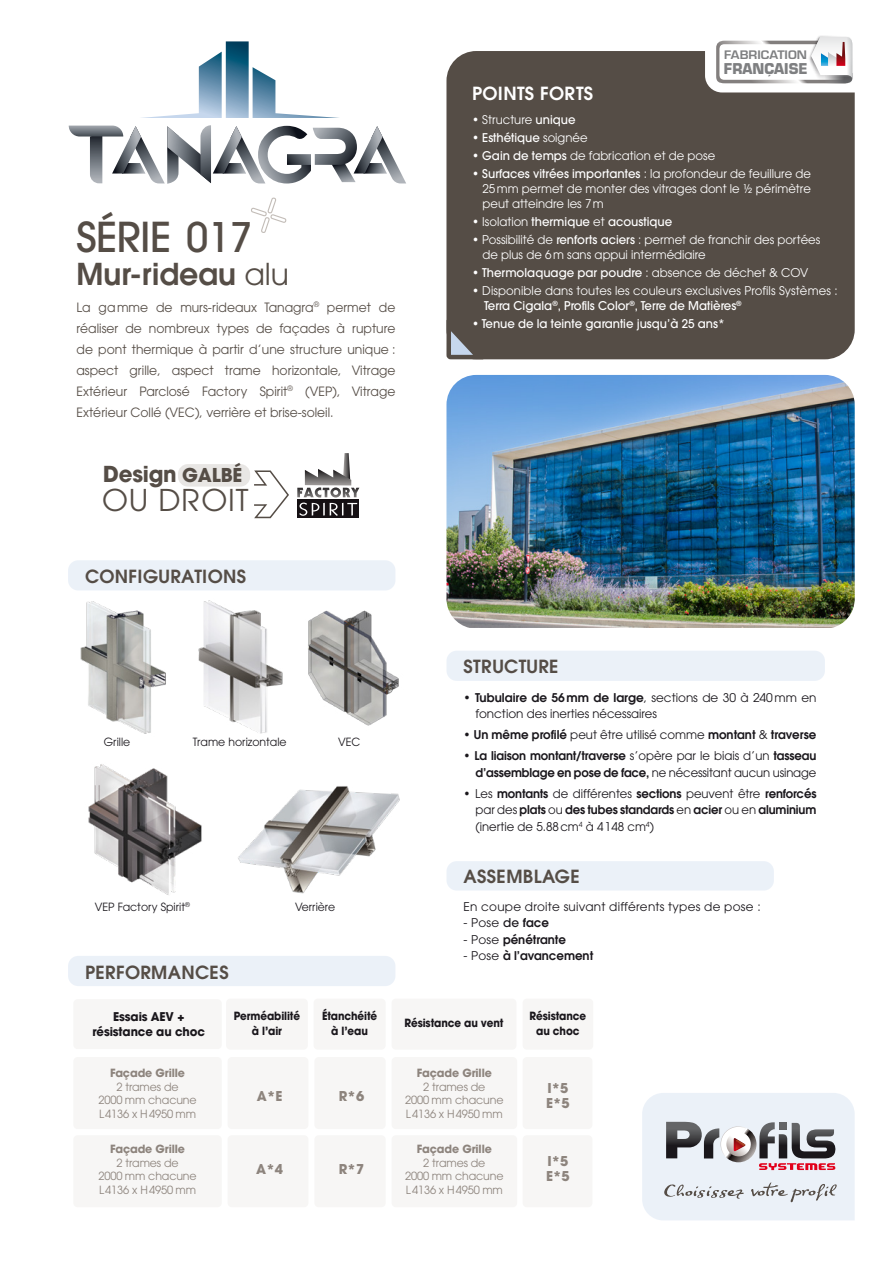
<style>
.page{position:relative;width:893px;height:1263px;background:#fff}
.page>*{position:absolute;margin:0;border:0;box-sizing:border-box;transform-origin:0 0}
.t1{font:500 40.95px "Avant Garde";letter-spacing:-.015em;color:#554d46}
.t2{font:600 30px "Avant Garde";color:#554d46}
.t3{font:29.85px "Avant Garde";letter-spacing:.03em;color:#554d46}
.t4{font:700 21.9px "Avant Garde";letter-spacing:-.01em;color:#554d46}
.t5{font:600 18px "Avant Garde";letter-spacing:.02em;color:#554d46}
.t6{font:600 18px "Avant Garde";letter-spacing:.02em;color:#fff}
.t7{font:700 14.55px "Eurostile";color:#7e7f81;scale:.94 1}
.t8{font:700 13.5px/15px "Avant Garde";color:#8d847d}
.t9{font:12.75px/21px "Avant Garde";color:#554d46;text-align:justify}
.t10{font:12px/15px "Avant Garde";color:#fff}
.t11{font:12px/16.5px "Avant Garde";color:#1a171c}
.t12{font:600 12px/16.5px "Avant Garde";letter-spacing:-.01em;color:#1a171c;text-align:right}
.t13{font:500 12px "Avant Garde";color:#fff}
.t14{font:12px "Avant Garde";letter-spacing:.02em;color:#1a171c}
.t15{font:700 12px/15px "Avant Garde";letter-spacing:-.01em;color:#1a171c;text-align:center}
.t16{font:600 11.4px "Eurostile";color:#7e7f81;scale:1.08 1}
.t17{font:11.25px/13.5px "Avant Garde";letter-spacing:-.01em;color:#8d847d;text-align:center}
.t18{font:700 11.25px/15px "Avant Garde";letter-spacing:-.01em;color:#1a171c;text-align:center;scale:.92 1}
.t19{font:11.25px "Avant Garde";color:#1a171c}
.t20{font:700 11.25px "Avant Garde";letter-spacing:-.01em;color:#8d847d}
.s1{font-size:40.5px}
.s2{font-weight:400}
.s3{font-size:19.05px}
.s4{font-weight:500}
.s5{font-weight:600}
</style>
<div class="page">
<div style="left:446px;top:51px;width:409px;height:308px;background:#554d46;border-radius:30px"></div>
<div style="left:68px;top:560px;width:327px;height:30px;background:#ebf1f8;border-radius:10px"></div>
<div style="left:68px;top:956px;width:327px;height:30px;background:#ebf1f8;border-radius:10px"></div>
<div style="left:446px;top:861px;width:328px;height:29px;background:#ebf1f8;border-radius:10px"></div>
<div style="left:446px;top:651px;width:379px;height:30px;background:#ebf1f8;border-radius:10px"></div>
<svg style="left:446px;top:319px;width:43px;height:41px"></svg>
<div style="left:705px;top:20px;width:173px;height:72px;background:#fff;border-radius:17px"></div>
<svg style="left:642px;top:1093px;width:213px;height:127px;background:#d4d5dc"></svg>
<img style="left:803px;top:35px;width:50px;height:49px">
<svg style="left:716px;top:37px;width:136px;height:46px"></svg>
<img style="left:446px;top:375px;width:409px;height:253px">
<div style="left:73px;top:999px;width:149px;height:50px;background:#f7f6f5;border-radius:4px"></div>
<div style="left:314px;top:999px;width:72px;height:51px;background:#f7f6f5;border-radius:4px"></div>
<div style="left:226px;top:999px;width:82px;height:51px;background:#f7f6f5;border-radius:4px"></div>
<div style="left:392px;top:999px;width:124px;height:51px;background:#f7f6f5;border-radius:4px"></div>
<div style="left:523px;top:999px;width:70px;height:51px;background:#f7f6f5;border-radius:4px"></div>
<div style="left:73px;top:1057px;width:149px;height:72px;background:#f7f6f5;border-radius:4px"></div>
<div style="left:314px;top:1057px;width:72px;height:72px;background:#f7f6f5;border-radius:4px"></div>
<div style="left:228px;top:1057px;width:80px;height:72px;background:#f7f6f5;border-radius:4px"></div>
<div style="left:392px;top:1057px;width:125px;height:72px;background:#f7f6f5;border-radius:4px"></div>
<div style="left:523px;top:1057px;width:69px;height:72px;background:#f7f6f5;border-radius:4px"></div>
<div style="left:73px;top:1135px;width:149px;height:72px;background:#f7f6f5;border-radius:4px"></div>
<div style="left:314px;top:1135px;width:72px;height:72px;background:#f7f6f5;border-radius:4px"></div>
<div style="left:228px;top:1135px;width:80px;height:72px;background:#f7f6f5;border-radius:4px"></div>
<div style="left:392px;top:1135px;width:125px;height:72px;background:#f7f6f5;border-radius:4px"></div>
<div style="left:523px;top:1135px;width:69px;height:72px;background:#f7f6f5;border-radius:4px"></div>
<div style="left:178px;top:464px;width:72px;height:23px;background:#e8e6e4;border-radius:10px"></div>
<div style="left:297px;top:500px;width:62px;height:18px;background:#151013"></div>
<svg style="left:297px;top:453px;width:62px;height:44px"></svg>
<svg style="left:299px;top:503px;width:58px;height:13px"></svg>
<svg style="left:254px;top:470px;width:35px;height:49px"></svg>
<svg style="left:251px;top:197px;width:36px;height:36px"></svg>
<img style="left:308px;top:610px;width:91px;height:116px">
<svg style="left:141px;top:41px;width:198px;height:77px"></svg>
<svg style="left:69px;top:125px;width:337px;height:59px"></svg>
<img style="left:88px;top:764px;width:114px;height:131px">
<img style="left:80px;top:601px;width:86px;height:133px">
<img style="left:198px;top:600px;width:85px;height:134px">
<img style="left:238px;top:786px;width:162px;height:108px">
<h1 class="t1" style="left:77px;top:212px;width:177px">SÉRIE <span class="s1">017</span></h1>
<h2 class="t2" style="left:77px;top:254px;width:214px">Mur-rideau <span class="s2">alu</span></h2>
<p class="t9" style="left:77px;top:296px;width:320px">La gamme de murs-rideaux Tanagra<sup>®</sup> permet de réaliser de nombreux types de façades à rupture de pont thermique à partir d’une structure unique : aspect grille, aspect trame horizontale, Vitrage Extérieur Parclosé Factory Spirit<sup>®</sup> (VEP), Vitrage Extérieur Collé (VEC), verrière et brise-soleil.</p>
<h3 class="t4" style="left:103px;top:460px;width:141px">Design <span class="s3">GALBÉ</span></h3>
<h3 class="t3" style="left:102px;top:483px;width:148px">OU DROIT</h3>
<h3 class="t5" style="left:85px;top:564px;width:163px">CONFIGURATIONS</h3>
<p class="t19" style="left:104px;top:735px;width:28px">Grille</p>
<p class="t19" style="left:193px;top:735px;width:95px">Trame horizontale</p>
<p class="t19" style="left:338px;top:735px;width:24px">VEC</p>
<p class="t19" style="left:95px;top:900px;width:97px">VEP Factory Spirit<sup>®</sup></p>
<p class="t19" style="left:295px;top:900px;width:42px">Verrière</p>
<h3 class="t5" style="left:85px;top:960px;width:145px">PERFORMANCES</h3>
<h3 class="t6" style="left:472px;top:82px;width:123px">POINTS FORTS</h3>
<p class="t16" style="left:724px;top:47px;width:78px">FABRICATION</p>
<p class="t7" style="left:724px;top:59px;width:91px">FRANÇAISE</p>
<p class="t10" style="left:472px;top:113px;width:105px">• Structure <span class="s4">unique</span></p>
<p class="t13" style="left:472px;top:131px;width:117px"><span class="s2">•</span> Esthétique <span class="s2">soignée</span></p>
<p class="t10" style="left:472px;top:149px;width:245px">• <span class="s4">Gain de temps</span> de fabrication et de pose</p>
<p class="t10" style="left:482px;top:167px;width:330px;text-align:justify;text-indent:-10px">• <span class="s4">Surfaces vitrées importantes</span> : la profondeur de feuillure de 25mm permet de monter des vitrages dont le ½ périmètre peut atteindre les 7m</p>
<p class="t13" style="left:472px;top:215px;width:202px"><span class="s2">• Isolation</span> thermique <span class="s2">et</span> acoustique</p>
<p class="t10" style="left:482px;top:233px;width:339px;text-indent:-10px">• Possibilité de <span class="s4">renforts aciers</span> : permet de franchir des portées de plus de 6m sans appui intermédiaire</p>
<p class="t13" style="left:472px;top:266px;width:338px"><span class="s2">•</span> Thermolaquage par poudre <span class="s2">: absence de déchet &amp; COV</span></p>
<p class="t10" style="left:484px;top:284px;width:355px;text-indent:-12px">• Disponible dans toutes les couleurs exclusives Profils Systèmes :<br><span class="s4">Terra Cigala</span><sup>®</sup><span class="s4">, Profils Color</span><sup>®</sup><span class="s4">, Terre de Matières</span><sup>®</sup></p>
<p class="t13" style="left:472px;top:317px;width:254px">• Tenue de la teinte garantie jusqu’à 25 ans*</p>
<h3 class="t5" style="left:463px;top:655px;width:97px">STRUCTURE</h3>
<p class="t11" style="left:475px;top:689px;width:342px;text-indent:-12px">• <span class="s5">Tubulaire de 56mm de large</span>, sections de 30 à 240mm en fonction des inerties nécessaires</p>
<p class="t12" style="left:463px;top:726px;width:354px"><span class="s2">•</span> Un même profilé <span class="s2">peut être utilisé comme</span> montant <span class="s2">&amp;</span> traverse</p>
<p class="t12" style="left:463px;top:747px;width:354px"><span class="s2">•</span> La liaison montant/traverse <span class="s2">s’opère par le biais d’un</span> tasseau d’assemblage en pose de face, <span class="s2">ne nécessitant aucun usinage</span></p>
<p class="t11" style="left:475px;top:785px;width:342px;text-align:justify;text-indent:-12px">• Les <span class="s5">montants</span> de différentes <span class="s5">sections</span> peuvent être <span class="s5">renforcés </span>par des <span class="s5">plats</span> ou <span class="s5">des tubes standards</span> en <span class="s5">acier</span> ou en <span class="s5">aluminium </span>(inertie de 5.88cm<sup>4</sup> à 4148 cm<sup>4</sup>)</p>
<h3 class="t5" style="left:463px;top:865px;width:118px">ASSEMBLAGE</h3>
<p class="t14" style="left:463px;top:899px;width:299px">En coupe droite suivant différents types de pose :</p>
<p class="t11" style="left:463px;top:915px;width:87px">- Pose <span class="s4">de</span> <span class="s5">face</span></p>
<p class="t12" style="left:463px;top:931px;width:104px"><span class="s2">- Pose</span> pénétrante</p>
<p class="t12" style="left:463px;top:947px;width:131px"><span class="s2">- Pose</span> à l’avancement</p>
<p class="t15" style="left:92px;top:1009px;width:114px">Essais AEV + résistance au choc</p>
<p class="t18" style="left:234px;top:1008px;width:74px">Perméabilité à l’air</p>
<p class="t18" style="left:322px;top:1008px;width:62px">Étanchéité à l’eau</p>
<p class="t18" style="left:404px;top:1015px;width:109px">Résistance au vent</p>
<p class="t18" style="left:530px;top:1008px;width:63px">Résistance au choc</p>
<p class="t20" style="left:110px;top:1066px;width:77px">Façade Grille</p>
<p class="t17" style="left:98px;top:1080px;width:100px">2 trames de<br>2000 mm chacune<br>L4136 x H4950 mm</p>
<p class="t8" style="left:257px;top:1088px;width:27px">A*E</p>
<p class="t8" style="left:339px;top:1088px;width:27px">R*6</p>
<p class="t8" style="left:546px;top:1080px;width:25px">I*5<br>E*5</p>
<p class="t20" style="left:417px;top:1066px;width:77px">Façade Grille</p>
<p class="t17" style="left:405px;top:1080px;width:100px">2 trames de<br>2000 mm chacune<br>L4136 x H4950 mm</p>
<p class="t20" style="left:110px;top:1142px;width:77px">Façade Grille</p>
<p class="t17" style="left:98px;top:1156px;width:100px">2 trames de<br>2000 mm chacune<br>L4136 x H4950 mm</p>
<p class="t20" style="left:417px;top:1142px;width:77px">Façade Grille</p>
<p class="t17" style="left:405px;top:1156px;width:100px">2 trames de<br>2000 mm chacune<br>L4136 x H4950 mm</p>
<p class="t8" style="left:256px;top:1161px;width:28px">A*4</p>
<p class="t8" style="left:339px;top:1161px;width:27px">R*7</p>
<p class="t8" style="left:546px;top:1154px;width:25px">I*5<br>E*5</p>
</div>
